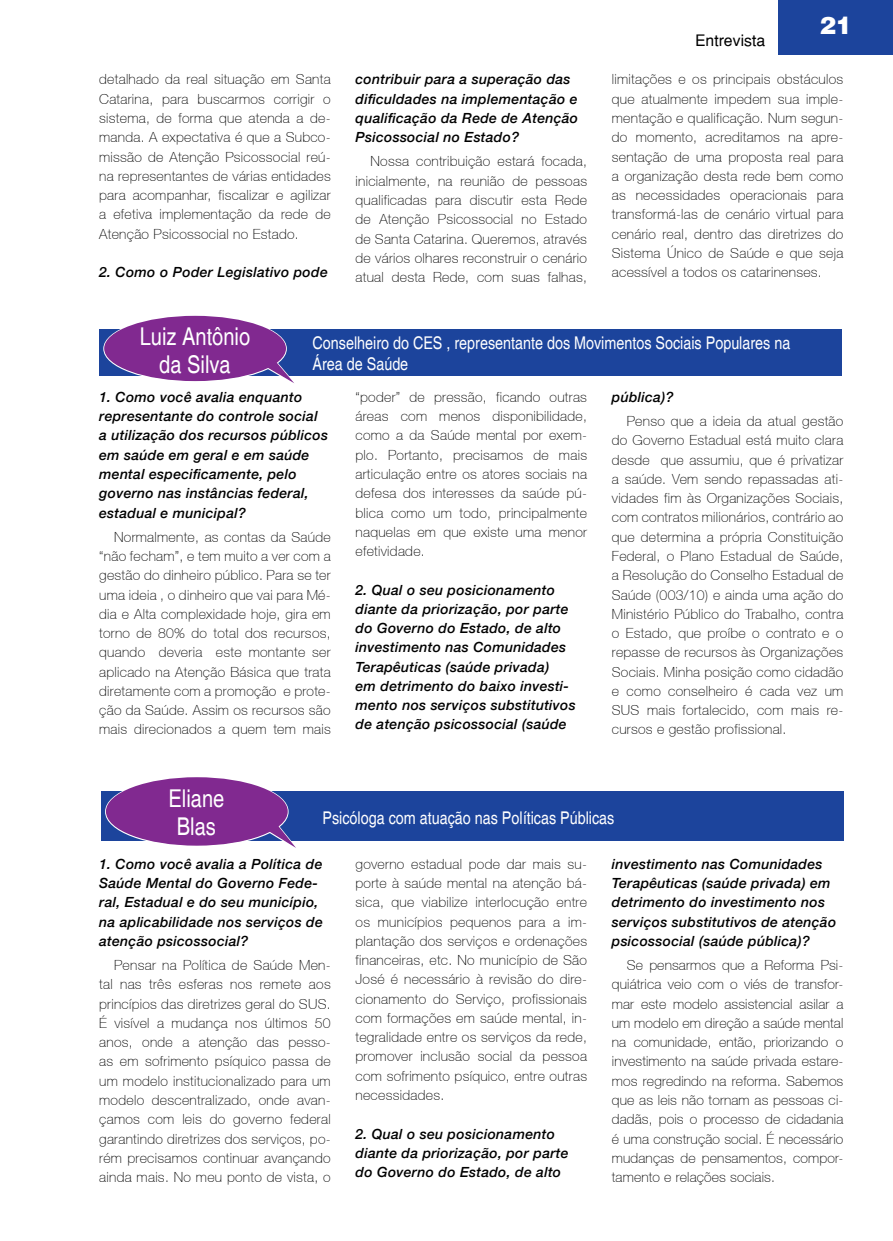
<style>
.page{position:relative;width:893px;height:1241px;background:#fff}
.page>*{position:absolute;margin:0;border:0;box-sizing:border-box;transform-origin:0 0}
.t1{font:condensed 24.5px/28px "Helvetica";color:#fff;text-align:center}
.t2{font:900 24.5px "Helvetica";color:#fff}
.t3{font:condensed 17.5px/21px "Helvetica";color:#fff}
.t4{font:15.75px "Helvetica";color:#000}
.t5{font:100 14px/19.2px "Helvetica 35";letter-spacing:.02em;color:#000;text-align:justify}
.t6{font:italic 500 14px/19.2px "Helvetica Neue";letter-spacing:.02em;color:#000}
</style>
<div class="page">
<div style="left:779px;top:0;width:114px;height:55px;background:#1c449c"></div>
<div style="left:101px;top:791px;width:742px;height:49px;background:#1c449c"></div>
<div style="left:106px;top:777px;width:182px;height:68px;background:#812990;border-radius:50%"></div>
<svg style="left:251px;top:806px;width:47px;height:42px"></svg>
<div style="left:99px;top:329px;width:743px;height:47px;background:#1c449c"></div>
<div style="left:104px;top:316px;width:182px;height:65px;background:#812990;border-radius:50%"></div>
<svg style="left:250px;top:344px;width:44px;height:39px"></svg>
<p class="t5" style="left:99px;top:70px;width:233px">detalhado da real situação em Santa Catarina, para buscarmos corrigir o sistema, de forma que atenda a de&shy;manda. A expectativa é que a Subco&shy;missão de Atenção Psicossocial reú&shy;na representantes de várias entidades para acompanhar, fiscalizar e agilizar a efetiva implementação da rede de Atenção Psicossocial no Estado.</p>
<p class="t6" style="left:99px;top:262px;width:230px">2. Como o Poder Legislativo pode</p>
<p class="t6" style="left:356px;top:70px;width:224px">contribuir para a superação das dificuldades na implementação e qualificação da Rede de Atenção<br>Psicossocial no Estado?</p>
<p class="t5" style="left:356px;top:152px;width:233px;text-indent:15px">Nossa contribuição estará focada, inicialmente, na reunião de pessoas qualificadas para discutir esta Rede de Atenção Psicossocial no Estado de Santa Catarina. Queremos, através de vários olhares reconstruir o cenário atual desta Rede, com suas falhas,</p>
<p class="t4" style="left:695px;top:31px;width:72px">Entrevista</p>
<h1 class="t2" style="left:819px;top:9px;width:34px">21</h1>
<p class="t5" style="left:612px;top:70px;width:233px">limitações e os principais obstáculos que atualmente impedem sua imple&shy;mentação e qualificação. Num segun&shy;do momento, acreditamos na apre&shy;sentação de uma proposta real para a organização desta rede bem como as necessidades operacionais para transformá-las de cenário virtual para cenário real, dentro das diretrizes do Sistema Único de Saúde e que seja acessível a todos os catarinenses.</p>
<h1 class="t1" style="left:140px;top:323px;width:112px">Luiz Antônio da Silva</h1>
<p class="t6" style="left:99px;top:387px;width:230px">1. Como você avalia enquanto representante do controle social a utilização dos recursos públicos em saúde em geral e em saúde mental especificamente, pelo governo nas instâncias federal, estadual e municipal?</p>
<p class="t5" style="left:99px;top:527px;width:233px;text-indent:15px">Normalmente, as contas da Saúde “não fecham”, e tem muito a ver com a gestão do dinheiro público. Para se ter uma ideia , o dinheiro que vai para Mé&shy;dia e Alta complexidade hoje, gira em torno de 80% do total dos recursos, quando deveria este montante ser aplicado na Atenção Básica que trata diretamente com a promoção e prote&shy;ção da Saúde. Assim os recursos são mais direcionados a quem tem mais</p>
<p class="t3" style="left:313px;top:332px;width:479px">Conselheiro do CES , representante dos Movimentos Sociais Populares na<br>Área de Saúde</p>
<p class="t6" style="left:612px;top:387px;width:63px">pública)?</p>
<p class="t5" style="left:612px;top:411px;width:233px;text-indent:15px">Penso que a ideia da atual gestão do Governo Estadual está muito clara desde que assumiu, que é privatizar a saúde. Vem sendo repassadas ati&shy;vidades fim às Organizações Sociais, com contratos milionários, contrário ao que determina a própria Constituição Federal, o Plano Estadual de Saúde, a Resolução do Conselho Estadual de Saúde (003/10) e ainda uma ação do Ministério Público do Trabalho, contra o Estado, que proíbe o contrato e o repasse de recursos às Organizações Sociais. Minha posição como cidadão e como conselheiro é cada vez um SUS mais fortalecido, com mais re&shy;cursos e gestão profissional.</p>
<p class="t5" style="left:356px;top:387px;width:233px">“poder” de pressão, ficando outras áreas com menos disponibilidade, como a da Saúde mental por exem&shy;plo. Portanto, precisamos de mais articulação entre os atores sociais na defesa dos interesses da saúde pú&shy;blica como um todo, principalmente naquelas em que existe uma menor efetividade.</p>
<p class="t6" style="left:356px;top:579px;width:222px">2. Qual o seu posicionamento diante da priorização, por parte do Governo do Estado, de alto investimento nas Comunidades<br>Terapêuticas (saúde privada)<br>em detrimento do baixo investi&shy;mento nos serviços substitutivos de atenção psicossocial (saúde</p>
<h1 class="t1" style="left:169px;top:784px;width:57px">Eliane<br>Blas</h1>
<p class="t3" style="left:322px;top:806px;width:293px">Psicóloga com atuação nas Políticas Públicas</p>
<p class="t6" style="left:99px;top:854px;width:225px">1. Como você avalia a Política de<br>Saúde Mental do Governo Fede&shy;ral, Estadual e do seu município, na aplicabilidade nos serviços de atenção psicossocial?</p>
<p class="t5" style="left:99px;top:955px;width:233px;text-indent:15px">Pensar na Política de Saúde Men&shy;tal nas três esferas nos remete aos princípios das diretrizes geral do SUS.<br>É visível a mudança nos últimos 50 anos, onde a atenção das pesso&shy;as em sofrimento psíquico passa de um modelo institucionalizado para um modelo descentralizado, onde avan&shy;çamos com leis do governo federal garantindo diretrizes dos serviços, po&shy;rém precisamos continuar avançando ainda mais. No meu ponto de vista, o</p>
<p class="t5" style="left:356px;top:854px;width:233px">governo estadual pode dar mais su&shy;porte à saúde mental na atenção bá&shy;sica, que viabilize interlocução entre os municípios pequenos para a im&shy;plantação dos serviços e ordenações financeiras, etc. No município de São José é necessário à revisão do dire&shy;cionamento do Serviço, profissionais com formações em saúde mental, in&shy;tegralidade entre os serviços da rede, promover inclusão social da pessoa com sofrimento psíquico, entre outras necessidades.</p>
<p class="t6" style="left:356px;top:1123px;width:215px">2. Qual o seu posicionamento diante da priorização, por parte do Governo do Estado, de alto</p>
<p class="t6" style="left:612px;top:854px;width:226px">investimento nas Comunidades<br>Terapêuticas (saúde privada) em detrimento do investimento nos serviços substitutivos de atenção psicossocial (saúde pública)?</p>
<p class="t5" style="left:612px;top:955px;width:233px;text-indent:15px">Se pensarmos que a Reforma Psi&shy;quiátrica veio com o viés de transfor&shy;mar este modelo assistencial asilar a um modelo em direção a saúde mental na comunidade, então, priorizando o investimento na saúde privada estare&shy;mos regredindo na reforma. Sabemos que as leis não tornam as pessoas ci&shy;dadãs, pois o processo de cidadania é uma construção social. É necessário mudanças de pensamentos, compor&shy;tamento e relações sociais.</p>
</div>
